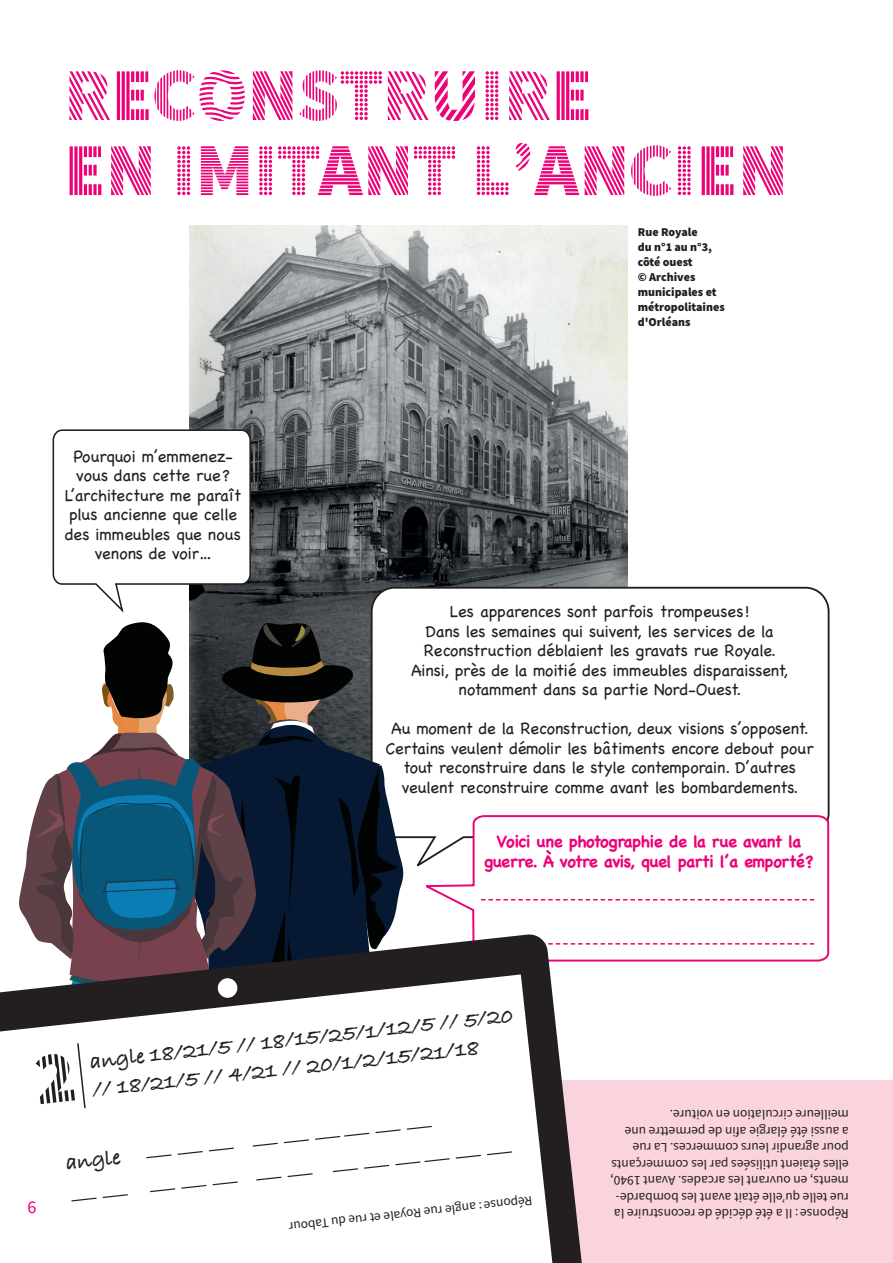
<style>
.page{position:relative;width:893px;height:1263px;background:#fff}
.page>*{position:absolute;margin:0;border:0;box-sizing:border-box;transform-origin:0 0}
.TITRE_NIVEAU_1{font:900 75px "Source Sans Pro DISPLAYV2";color:#ed0277}
.t1{font:700 22.5px "Bradley Hand ITCTT";color:#231f20}
.TEXTE_COURANT{font:18px "Source Sans Pro";color:#ed0277}
.bulle2{font:16.5px/19.5px "Chalkboard";letter-spacing:-.01em;color:#231f20;text-align:center}
.bulle2-2{font:700 16.5px/19.5px "Chalkboard";letter-spacing:-.03em;color:#ed0277;text-align:center}
.Reponse{font:13.5px/16.5px "Source Sans Pro";color:#231f20}
.LEGENDE___TEXTE_PETIT{font:900 12px/15px "Source Sans Pro";color:#231f20}
</style>
<div class="page">
<div style="left:476px;top:1080px;width:417px;height:183px;background:#fad4dd"></div>
<img style="left:190px;top:225px;width:437px;height:361px">
<svg style="left:408px;top:586px;width:422px;height:281px"></svg>
<svg style="left:19px;top:429px;width:389px;height:504px"></svg>
<svg style="left:418px;top:814px;width:412px;height:148px"></svg>
<svg style="left:481px;top:899px;width:333px;height:1px"></svg>
<svg style="left:639px;top:943px;width:175px;height:1px"></svg>
<svg style="left:33px;top:933px;width:606px;height:330px"></svg>
<svg style="left:0;top:974px;width:552px;height:289px"></svg>
<div style="left:218px;top:978px;width:19px;height:20px;background:#fff;border-radius:50%"></div>
<svg style="left:70px;top:1193px;width:59px;height:9px"></svg>
<svg style="left:145px;top:1147px;width:90px;height:12px"></svg>
<svg style="left:149px;top:1181px;width:90px;height:12px"></svg>
<svg style="left:251px;top:1125px;width:262px;height:56px"></svg>
<svg style="left:35px;top:1042px;width:52px;height:68px"></svg>
<p class="TITRE_NIVEAU_1" style="left:64px;top:56px;width:530px">RECONSTRUIRE</p>
<p class="TITRE_NIVEAU_1" style="left:64px;top:131px;width:726px">EN IMITANT L’ANCIEN</p>
<p class="bulle2" style="left:65px;top:446px;width:178px">Pourquoi m’emmenez&shy;vous dans cette rue?<br>L’architecture me paraît plus ancienne que celle des immeubles que nous venons de voir…</p>
<p class="LEGENDE___TEXTE_PETIT" style="left:638px;top:224px;width:88px">Rue Royale<br>du n°1 au n°3, côté ouest<br>© Archives municipales et métropolitaines d'Orléans</p>
<p class="bulle2" style="left:450px;top:602px;width:301px">Les apparences sont parfois trompeuses!</p>
<p class="bulle2" style="left:424px;top:621px;width:354px;text-align:left">Dans les semaines qui suivent, les services de la<br>Reconstruction déblaient les gravats rue Royale.</p>
<p class="bulle2" style="left:411px;top:660px;width:378px">Ainsi, près de la moitié des immeubles disparaissent, notamment dans sa partie Nord-Ouest.</p>
<p class="bulle2" style="left:385px;top:719px;width:430px">Au moment de la Reconstruction, deux visions s’opposent.<br>Certains veulent démolir les bâtiments encore debout pour tout reconstruire dans le style contemporain. D’autres veulent reconstruire comme avant les bombardements.</p>
<p class="bulle2-2" style="left:484px;top:832px;width:331px">Voici une photographie de la rue avant la guerre. À votre avis, quel parti l’a emporté?</p>
<p class="t1" style="left:88px;top:1043px;width:427px;rotate:-6deg">angle 18/21/5 // 18/15/25/1/12/5 // 5/20</p>
<p class="t1" style="left:91px;top:1072px;width:390px;rotate:-6deg">// 18/21/5 // 4/21 // 20/1/2/15/21/18</p>
<p class="t1" style="left:64px;top:1145px;width:57px;rotate:-6deg">angle</p>
<p class="TEXTE_COURANT" style="left:27px;top:1195px;width:10px">6</p>
<p class="Reponse" style="left:533px;top:1209px;width:246px;rotate:174deg">Réponse : angle rue Royale et rue du Tabour</p>
<p class="Reponse" style="left:849px;top:1222px;width:240px;rotate:-180deg">Réponse: Il a été décidé de reconstruire la rue telle qu’elle était avant les bombarde&shy;ments, en ouvrant les arcades. Avant 1940, elles étaient utilisées par les commerçants pour agrandir leurs commerces. La rue<br>a aussi été élargie afin de permettre une meilleure circulation en voiture.</p>
</div>
